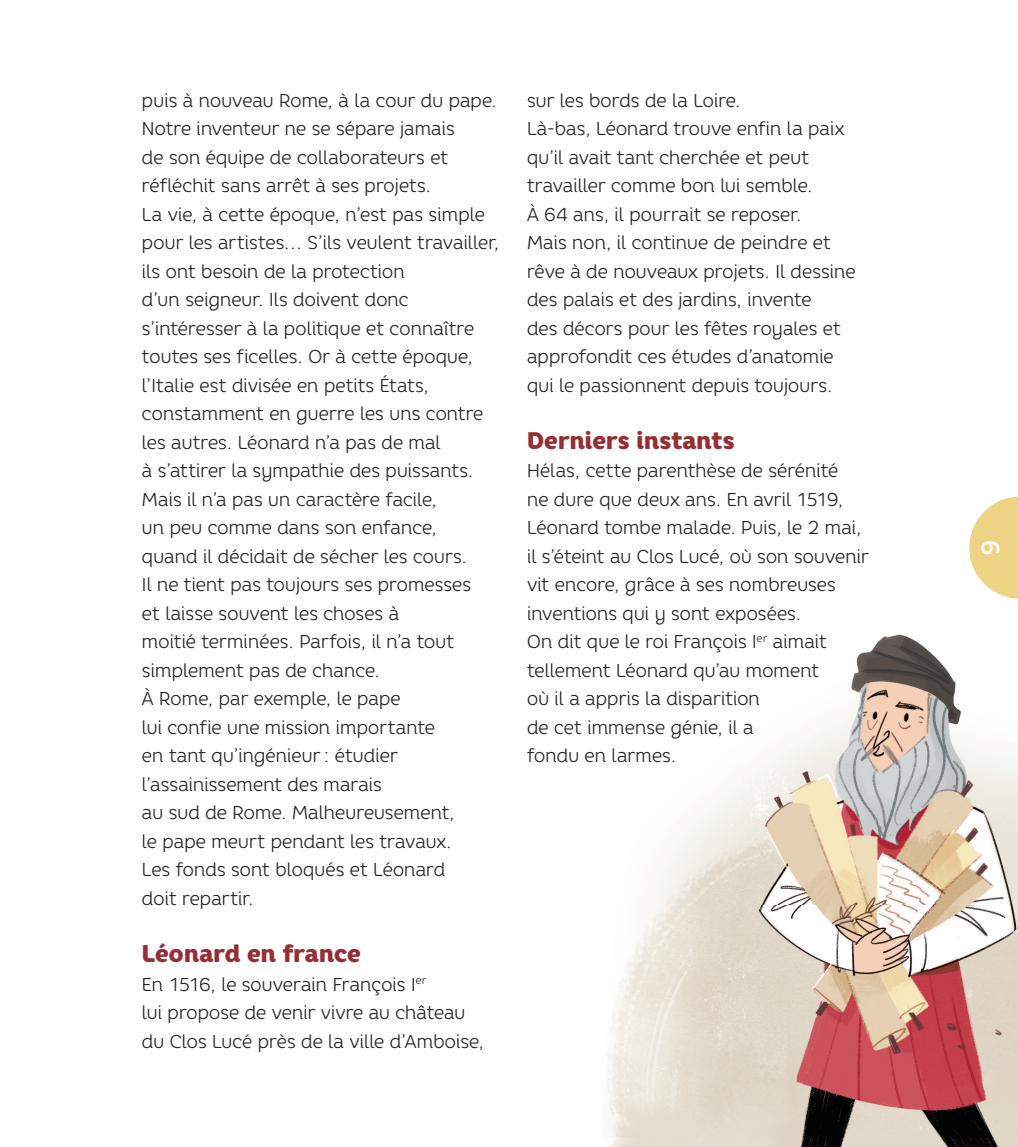
<style>
.page{position:relative;width:1018px;height:1147px;background:#fff}
.page>*{position:absolute;margin:0;border:0;box-sizing:border-box;transform-origin:0 0}
.t1{font:500 24.75px "Core Rhino 55";color:#fff}
.t2{font:900 24px "Core Rhino 85";letter-spacing:-.02em;color:#962e33}
.t3{font:300 18.6px/28.5px "Core Rhino 35";letter-spacing:-.025em;color:#231f20}
</style>
<div class="page">
<img style="left:607px;top:634px;width:410px;height:513px">
<svg style="left:969px;top:497px;width:48px;height:102px"></svg>
<p class="t3" style="left:142px;top:86px;width:359px">puis à nouveau Rome, à la cour du pape.<br>Notre inventeur ne se sépare jamais<br>de son équipe de collaborateurs et réfléchit sans arrêt à ses projets.<br>La vie, à cette époque, n’est pas simple pour les artistes… S’ils veulent travailler, ils ont besoin de la protection<br>d’un seigneur. Ils doivent donc s’intéresser à la politique et connaître toutes ses ficelles. Or à cette époque, l’Italie est divisée en petits États, constamment en guerre les uns contre les autres. Léonard n’a pas de mal<br>à s’attirer la sympathie des puissants.<br>Mais il n’a pas un caractère facile,<br>un peu comme dans son enfance,<br>quand il décidait de sécher les cours.<br>Il ne tient pas toujours ses promesses<br>et laisse souvent les choses à<br>moitié terminées. Parfois, il n’a tout simplement pas de chance.<br>À Rome, par exemple, le pape<br>lui confie une mission importante<br>en tant qu’ingénieur : étudier l’assainissement des marais<br>au sud de Rome. Malheureusement,<br>le pape meurt pendant les travaux.<br>Les fonds sont bloqués et Léonard<br>doit repartir.</p>
<p class="t2" style="left:142px;top:938px;width:221px">Léonard en france</p>
<p class="t3" style="left:142px;top:969px;width:344px">En 1516, le souverain François I<sup>er<br></sup>lui propose de venir vivre au château du Clos Lucé près de la ville d’Amboise,</p>
<p class="t3" style="left:526px;top:86px;width:330px">sur les bords de la Loire.<br>Là-bas, Léonard trouve enfin la paix qu’il avait tant cherchée et peut travailler comme bon lui semble.<br>À 64 ans, il pourrait se reposer.<br>Mais non, il continue de peindre et rêve à de nouveaux projets. Il dessine des palais et des jardins, invente<br>des décors pour les fêtes royales et approfondit ces études d’anatomie qui le passionnent depuis toujours.</p>
<p class="t2" style="left:526px;top:425px;width:209px">Derniers instants</p>
<p class="t3" style="left:526px;top:456px;width:343px">Hélas, cette parenthèse de sérénité<br>ne dure que deux ans. En avril 1519,<br>Léonard tombe malade. Puis, le 2 mai, il s’éteint au Clos Lucé, où son souvenir vit encore, grâce à ses nombreuses inventions qui y sont exposées.<br>On dit que le roi François I<sup>er</sup> aimait tellement Léonard qu’au moment<br>où il a appris la disparition<br>de cet immense génie, il a<br>fondu en larmes.</p>
<h1 class="t1" style="left:974px;top:556px;width:18px;rotate:-90deg">9</h1>
</div>
